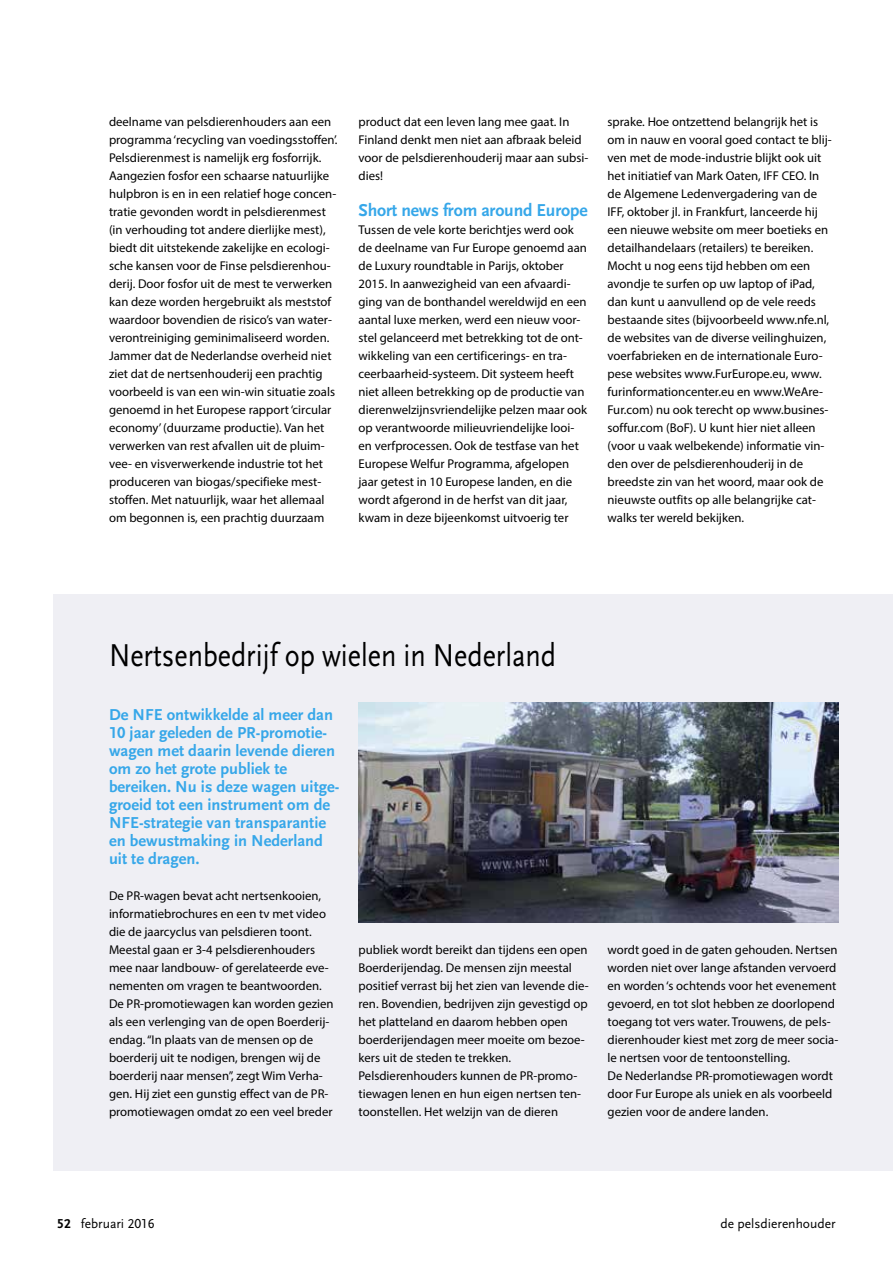
<style>
.page{position:relative;width:893px;height:1263px;background:#fff}
.page>*{position:absolute;margin:0;border:0;box-sizing:border-box;transform-origin:0 0}
.t1{font:33px "Scala Sans Regular LF";color:#000;scale:.85 1}
.t2{font:18px "Scala Sans Bold LF";letter-spacing:-.01em;color:#36a7e9}
.t3{font:16.5px/18px "Scala Sans Bold LF";color:#36a7e9}
.t4{font:13.5px "Scala Sans Regular LF";color:#000}
.t5{font:12.75px/18px "Myriad Pro";color:#000}
.s1{font-family:"Scala Sans Bold LF"}
</style>
<div class="page">
<div style="left:54px;top:594px;width:839px;height:576px;background:#efeff4"></div>
<img style="left:358px;top:702px;width:481px;height:220px">
<p class="t5" style="left:109px;top:113px;width:230px">deelname van pelsdierenhouders aan een programma ‘recycling van voedingsstoffen’.<br>Pelsdierenmest is namelijk erg fosforrijk.<br>Aangezien fosfor een schaarse natuurlijke hulpbron is en in een relatief hoge concen&shy;tratie gevonden wordt in pelsdierenmest (in verhouding tot andere dierlijke mest), biedt dit uitstekende zakelijke en ecologi&shy;sche kansen voor de Finse pelsdierenhou&shy;derij. Door fosfor uit de mest te verwerken kan deze worden hergebruikt als meststof waardoor bovendien de risico’s van water&shy;verontreiniging geminimaliseerd worden.<br>Jammer dat de Nederlandse overheid niet ziet dat de nertsenhouderij een prachtig voorbeeld is van een win-win situatie zoals genoemd in het Europese rapport ‘circular economy’ (duurzame productie). Van het verwerken van rest afvallen uit de pluim&shy;vee- en visverwerkende industrie tot het produceren van biogas/specifieke mest&shy;stoffen. Met natuurlijk, waar het allemaal om begonnen is, een prachtig duurzaam</p>
<p class="t5" style="left:358px;top:113px;width:231px">product dat een leven lang mee gaat. In<br>Finland denkt men niet aan afbraak beleid voor de pelsdierenhouderij maar aan subsi&shy;dies!</p>
<h2 class="t2" style="left:358px;top:200px;width:231px">Short news from around Europe</h2>
<p class="t5" style="left:358px;top:221px;width:230px">Tussen de vele korte berichtjes werd ook de deelname van Fur Europe genoemd aan de Luxury roundtable in Parijs, oktober 2015. In aanwezigheid van een afvaardi&shy;ging van de bonthandel wereldwijd en een aantal luxe merken, werd een nieuw voor&shy;stel gelanceerd met betrekking tot de ont&shy;wikkeling van een certificerings- en tra&shy;ceerbaarheid-systeem. Dit systeem heeft niet alleen betrekking op de productie van dierenwelzijnsvriendelijke pelzen maar ook op verantwoorde milieuvriendelijke looi&shy;en verfprocessen. Ook de testfase van het Europese Welfur Programma, afgelopen jaar getest in 10 Europese landen, en die wordt afgerond in de herfst van dit jaar, kwam in deze bijeenkomst uitvoerig ter</p>
<p class="t5" style="left:608px;top:113px;width:226px">sprake. Hoe ontzettend belangrijk het is om in nauw en vooral goed contact te blij&shy;ven met de mode-industrie blijkt ook uit het initiatief van Mark Oaten, IFF CEO. In de Algemene Ledenvergadering van de IFF, oktober jl. in Frankfurt, lanceerde hij een nieuwe website om meer boetieks en detailhandelaars (retailers) te bereiken.<br>Mocht u nog eens tijd hebben om een avondje te surfen op uw laptop of iPad, dan kunt u aanvullend op de vele reeds bestaande sites (bijvoorbeeld www.nfe.nl, de websites van de diverse veilinghuizen, voerfabrieken en de internationale Euro&shy;pese websites www.FurEurope.eu, www. furinformationcenter.eu en www.WeAre-Fur.com) nu ook terecht op www.busines&shy;soffur.com (BoF). U kunt hier niet alleen (voor u vaak welbekende) informatie vin&shy;den over de pelsdierenhouderij in de breedste zin van het woord, maar ook de nieuwste outfits op alle belangrijke cat&shy;walks ter wereld bekijken.</p>
<h1 class="t1" style="left:109px;top:637px;width:528px">Nertsenbedrijf op wielen in Nederland</h1>
<p class="t3" style="left:109px;top:706px;width:232px">De NFE ontwikkelde al meer dan<br>10 jaar geleden de PR-promotie&shy;wagen met daarin levende dieren om zo het grote publiek te bereiken. Nu is deze wagen uitge&shy;groeid tot een instrument om de<br>NFE-strategie van transparantie en bewustmaking in Nederland uit te dragen.</p>
<p class="t5" style="left:109px;top:887px;width:226px">De PR-wagen bevat acht nertsenkooien, informatiebrochures en een tv met video die de jaarcyclus van pelsdieren toont.<br>Meestal gaan er 3-4 pelsdierenhouders mee naar landbouw- of gerelateerde eve&shy;nementen om vragen te beantwoorden.<br>De PR-promotiewagen kan worden gezien als een verlenging van de open Boerderij&shy;endag. “In plaats van de mensen op de boerderij uit te nodigen, brengen wij de boerderij naar mensen”, zegt Wim Verha&shy;gen. Hij ziet een gunstig effect van de PR&shy;promotiewagen omdat zo een veel breder</p>
<p class="t5" style="left:358px;top:941px;width:232px">publiek wordt bereikt dan tijdens een open Boerderijendag. De mensen zijn meestal positief verrast bij het zien van levende die&shy;ren. Bovendien, bedrijven zijn gevestigd op het platteland en daarom hebben open boerderijendagen meer moeite om bezoe&shy;kers uit de steden te trekken.<br>Pelsdierenhouders kunnen de PR-promo&shy;tiewagen lenen en hun eigen nertsen ten&shy;toonstellen. Het welzijn van de dieren</p>
<p class="t5" style="left:608px;top:941px;width:232px">wordt goed in de gaten gehouden. Nertsen worden niet over lange afstanden vervoerd en worden ‘s ochtends voor het evenement gevoerd, en tot slot hebben ze doorlopend toegang tot vers water. Trouwens, de pels&shy;dierenhouder kiest met zorg de meer socia&shy;le nertsen voor de tentoonstelling.<br>De Nederlandse PR-promotiewagen wordt door Fur Europe als uniek en als voorbeeld gezien voor de andere landen.</p>
<p class="t4" style="left:57px;top:1216px;width:99px"><span class="s1">52</span> februari 2016</p>
<p class="t4" style="left:721px;top:1216px;width:116px">de pelsdierenhouder</p>
</div>
